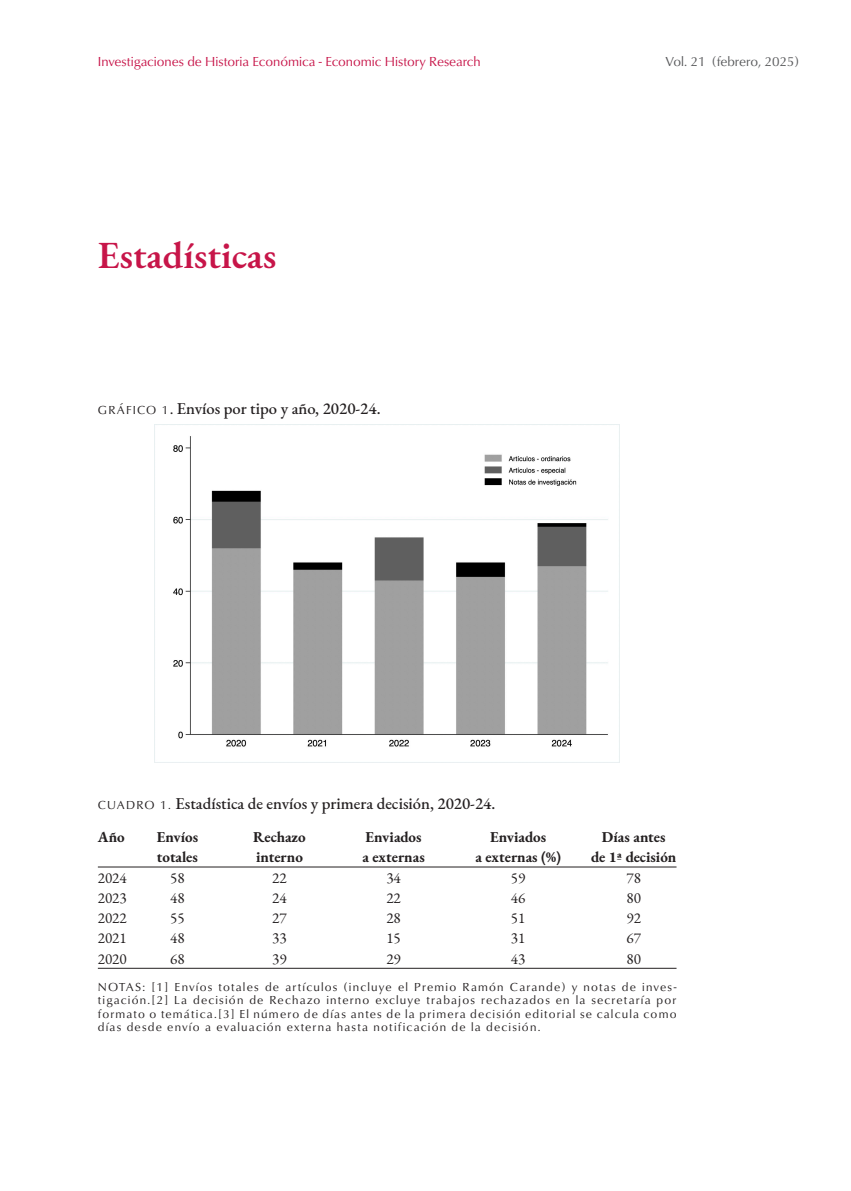
<style>
.page{position:relative;width:851px;height:1191px;background:#fff}
.page>*{position:absolute;margin:0;border:0;box-sizing:border-box;transform-origin:0 0}
.Titulo_artículo{font:600 38.25px "EB Garamond";color:#c71549}
.TÍTULO_Gráficas_e_imágenes{font:500 16.5px "EB Garamond";color:#231f20}
.Texto_tabla_cabecera{font:700 15px "EB Garamond";color:#231f20}
.Texto_tabla_cuerpo{font:15px "EB Garamond";color:#231f20}
.Tabla_ÚLTIMA_FILA{font:15px "EB Garamond";color:#231f20}
.t1{font:13.5px "Classico URW";color:#c71549}
.t2{font:13.5px "Classico URW";color:#57585a}
.Fuentes_párrafo_grafica_imagenes{font:12px/13.5px "Classico URW";letter-spacing:.1em;color:#231f20;text-align:justify}
.s1{font-family:"Classico URW";font-weight:400;font-size:12px}
.s2{font-weight:400}
</style>
<div class="page">
<hr style="left:98px;top:866px;width:578px;height:1px;background:#231f20">
<hr style="left:98px;top:968px;width:578px;height:1px;background:#231f20">
<img style="left:155px;top:424px;width:464px;height:323px">
<p class="t1" style="left:98px;top:51px;width:384px">Investigaciones de Historia Económica - Economic History Research</p>
<p class="t2" style="left:665px;top:51px;width:135px">Vol. 21 (febrero, 2025)</p>
<p class="Titulo_artículo" style="left:98px;top:229px;width:180px">Estadísticas</p>
<p class="TÍTULO_Gráficas_e_imágenes" style="left:98px;top:398px;width:284px"><span class="s1">GRÁFICO 1</span><span class="s2">.</span> Envíos por tipo y año, 2020-24.</p>
<p class="TÍTULO_Gráficas_e_imágenes" style="left:98px;top:792px;width:399px"><span class="s1">CUADRO 1.</span> Estadística de envíos y primera decisión, 2020-24.</p>
<p class="Texto_tabla_cabecera" style="left:98px;top:826px;width:28px">Año</p>
<p class="Texto_tabla_cabecera" style="left:157px;top:826px;width:43px">Envíos</p>
<p class="Texto_tabla_cabecera" style="left:253px;top:826px;width:54px">Rechazo</p>
<p class="Texto_tabla_cabecera" style="left:365px;top:826px;width:57px">Enviados</p>
<p class="Texto_tabla_cabecera" style="left:490px;top:826px;width:57px">Enviados</p>
<p class="Texto_tabla_cabecera" style="left:602px;top:826px;width:65px">Días antes</p>
<p class="Texto_tabla_cabecera" style="left:157px;top:846px;width:42px">totales</p>
<p class="Texto_tabla_cabecera" style="left:256px;top:846px;width:48px">interno</p>
<p class="Texto_tabla_cabecera" style="left:362px;top:846px;width:64px">a externas</p>
<p class="Texto_tabla_cabecera" style="left:475px;top:846px;width:87px">a externas (%)</p>
<p class="Texto_tabla_cabecera" style="left:591px;top:846px;width:87px">de 1ª decisión</p>
<p class="Texto_tabla_cuerpo" style="left:98px;top:867px;width:30px">2024</p>
<p class="Texto_tabla_cuerpo" style="left:170px;top:867px;width:16px">58</p>
<p class="Texto_tabla_cuerpo" style="left:272px;top:867px;width:16px">22</p>
<p class="Texto_tabla_cuerpo" style="left:386px;top:867px;width:16px">34</p>
<p class="Texto_tabla_cuerpo" style="left:511px;top:867px;width:16px">59</p>
<p class="Texto_tabla_cuerpo" style="left:626px;top:867px;width:16px">78</p>
<p class="Texto_tabla_cuerpo" style="left:98px;top:888px;width:30px">2023</p>
<p class="Texto_tabla_cuerpo" style="left:170px;top:888px;width:16px">48</p>
<p class="Texto_tabla_cuerpo" style="left:272px;top:888px;width:16px">24</p>
<p class="Texto_tabla_cuerpo" style="left:386px;top:888px;width:16px">22</p>
<p class="Texto_tabla_cuerpo" style="left:511px;top:888px;width:16px">46</p>
<p class="Texto_tabla_cuerpo" style="left:626px;top:888px;width:16px">80</p>
<p class="Texto_tabla_cuerpo" style="left:98px;top:908px;width:30px">2022</p>
<p class="Texto_tabla_cuerpo" style="left:170px;top:908px;width:16px">55</p>
<p class="Texto_tabla_cuerpo" style="left:272px;top:908px;width:16px">27</p>
<p class="Texto_tabla_cuerpo" style="left:386px;top:908px;width:16px">28</p>
<p class="Texto_tabla_cuerpo" style="left:511px;top:908px;width:16px">51</p>
<p class="Texto_tabla_cuerpo" style="left:626px;top:908px;width:16px">92</p>
<p class="Texto_tabla_cuerpo" style="left:98px;top:928px;width:30px">2021</p>
<p class="Texto_tabla_cuerpo" style="left:170px;top:928px;width:16px">48</p>
<p class="Texto_tabla_cuerpo" style="left:272px;top:928px;width:16px">33</p>
<p class="Texto_tabla_cuerpo" style="left:386px;top:928px;width:16px">15</p>
<p class="Texto_tabla_cuerpo" style="left:511px;top:928px;width:16px">31</p>
<p class="Texto_tabla_cuerpo" style="left:626px;top:928px;width:16px">67</p>
<p class="Tabla_ÚLTIMA_FILA" style="left:98px;top:948px;width:30px">2020</p>
<p class="Tabla_ÚLTIMA_FILA" style="left:170px;top:948px;width:16px">68</p>
<p class="Tabla_ÚLTIMA_FILA" style="left:272px;top:948px;width:16px">39</p>
<p class="Tabla_ÚLTIMA_FILA" style="left:386px;top:948px;width:16px">29</p>
<p class="Tabla_ÚLTIMA_FILA" style="left:511px;top:948px;width:16px">43</p>
<p class="Tabla_ÚLTIMA_FILA" style="left:626px;top:948px;width:16px">80</p>
<p class="Fuentes_párrafo_grafica_imagenes" style="left:98px;top:979px;width:580px">NOTAS: [1] Envíos totales de artículos (incluye el Premio Ramón Carande) y notas de inves&shy;tigación.[2] La decisión de Rechazo interno excluye trabajos rechazados en la secretaría por formato o temática.[3] El número de días antes de la primera decisión editorial se calcula como días desde envío a evaluación externa hasta notificación de la decisión.</p>
</div>
